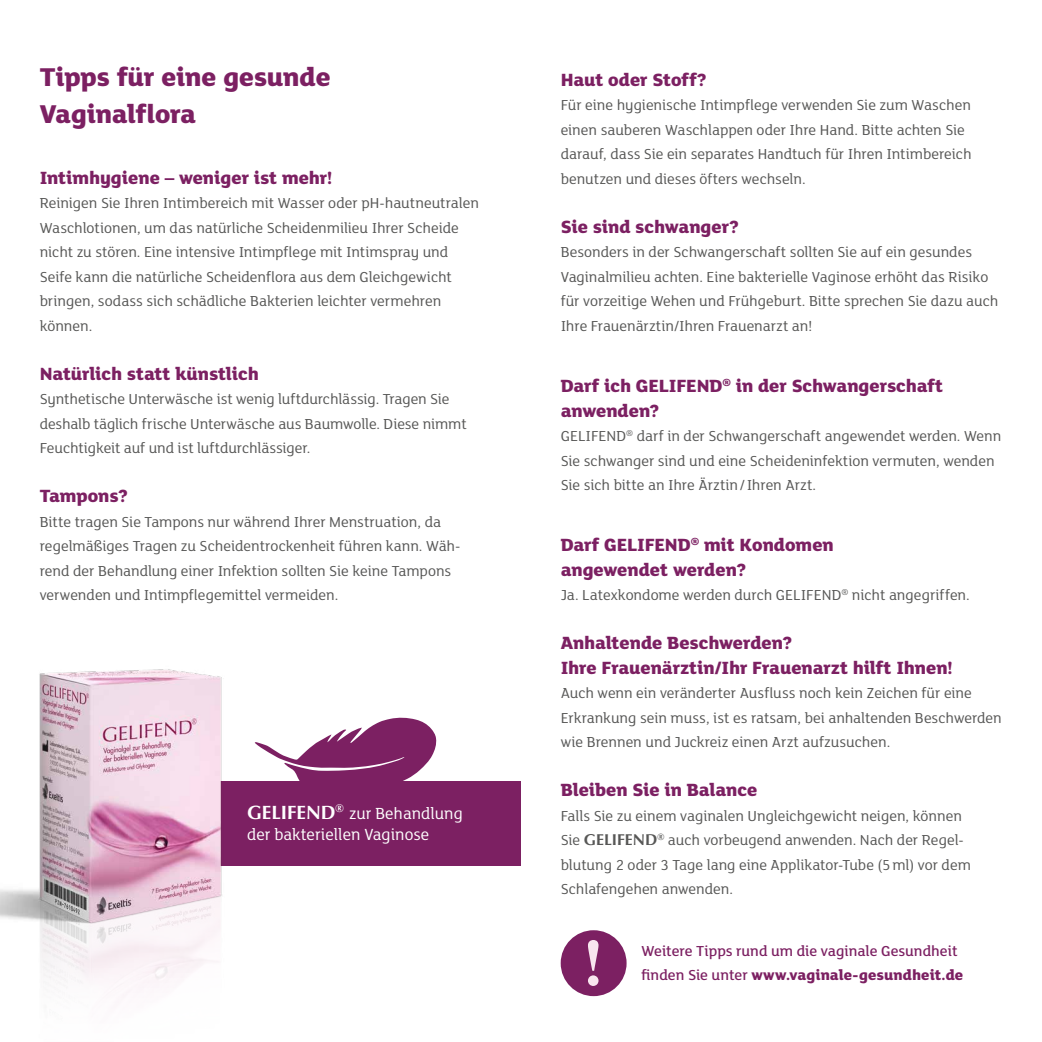
<style>
.page{position:relative;width:1042px;height:1042px;background:#fff}
.page>*{position:absolute;margin:0;border:0;box-sizing:border-box;transform-origin:0 0}
.t1{font:800 28px/36.8px "FS Lola";letter-spacing:-.01em;color:#7c2062}
.t2{font:800 19.25px/24.5px "FS Lola";letter-spacing:-.005em;color:#7c2062}
.t3{font:17.5px/21px "FS Lola";color:#fff}
.t4{font:15.75px/24.5px "FS Lola";letter-spacing:-.005em;color:#575756}
.t5{font:500 15.75px/24.5px "FS Lola";color:#7c2062}
.s1{font-family:"Optima";font-weight:700;font-size:19.25px}
.s2{font-family:"Optima";font-weight:700}
.s3{font-weight:800}
</style>
<div class="page">
<div style="left:200px;top:781px;width:321px;height:85px;background:#7c2062"></div>
<svg style="left:255px;top:717px;width:182px;height:64px"></svg>
<div style="left:561px;top:930px;width:65px;height:66px;background:#7c2062;border-radius:50%"></div>
<svg style="left:588px;top:940px;width:10px;height:46px"></svg>
<img style="left:0;top:669px;width:222px;height:327px">
<h1 class="t1" style="left:40px;top:57px;width:292px">Tipps für eine gesunde<br>Vaginalflora</h1>
<p class="t2" style="left:40px;top:164px;width:294px">Intimhygiene – weniger ist mehr!</p>
<p class="t4" style="left:40px;top:190px;width:441px">Reinigen Sie Ihren Intimbereich mit Wasser oder pH-hautneutralen Waschlotionen, um das natürliche Scheidenmilieu Ihrer Scheide nicht zu stören. Eine intensive Intimpflege mit Intimspray und Seife kann die natürliche Scheidenflora aus dem Gleichgewicht bringen, sodass sich schädliche Bakterien leichter vermehren können.</p>
<p class="t2" style="left:40px;top:360px;width:221px">Natürlich statt künstlich</p>
<p class="t4" style="left:40px;top:386px;width:428px">Synthetische Unterwäsche ist wenig luftdurchlässig. Tragen Sie deshalb täglich frische Unterwäsche aus Baumwolle. Diese nimmt<br>Feuchtigkeit auf und ist luftdurchlässiger.</p>
<p class="t2" style="left:40px;top:483px;width:90px">Tampons?</p>
<p class="t4" style="left:40px;top:509px;width:422px">Bitte tragen Sie Tampons nur während Ihrer Menstruation, da regelmäßiges Tragen zu Scheidentrockenheit führen kann. Wäh&shy;rend der Behandlung einer Infektion sollten Sie keine Tampons verwenden und Intimpflegemittel vermeiden.</p>
<p class="t3" style="left:247px;top:802px;width:217px"><span class="s1">GELIFEND</span><sup>®</sup> zur Behandlung der bakteriellen Vaginose</p>
<p class="t2" style="left:561px;top:66px;width:148px">Haut oder Stoff?</p>
<p class="t4" style="left:561px;top:92px;width:412px">Für eine hygienische Intimpflege verwenden Sie zum Waschen einen sauberen Waschlappen oder Ihre Hand. Bitte achten Sie darauf, dass Sie ein separates Handtuch für Ihren Intimbereich benutzen und dieses öfters wechseln.</p>
<p class="t2" style="left:561px;top:213px;width:180px">Sie sind schwanger?</p>
<p class="t4" style="left:561px;top:239px;width:439px">Besonders in der Schwangerschaft sollten Sie auf ein gesundes Vaginalmilieu achten. Eine bakterielle Vaginose erhöht das Risiko für vorzeitige Wehen und Frühgeburt. Bitte sprechen Sie dazu auch Ihre Frauenärztin/Ihren Frauenarzt an!</p>
<p class="t2" style="left:561px;top:372px;width:384px">Darf ich GELIFEND<sup>®</sup> in der Schwangerschaft anwenden?</p>
<p class="t4" style="left:561px;top:423px;width:442px">GELIFEND<sup>®</sup> darf in der Schwangerschaft angewendet werden. Wenn<br>Sie schwanger sind und eine Scheideninfektion vermuten, wenden<br>Sie sich bitte an Ihre Ärztin/Ihren Arzt.</p>
<p class="t2" style="left:561px;top:532px;width:275px">Darf GELIFEND<sup>®</sup> mit Kondomen angewendet werden?</p>
<p class="t4" style="left:561px;top:582px;width:411px">Ja. Latexkondome werden durch GELIFEND<sup>®</sup> nicht angegriffen.</p>
<p class="t2" style="left:561px;top:630px;width:394px">Anhaltende Beschwerden?<br>Ihre Frauenärztin/Ihr Frauenarzt hilft Ihnen!</p>
<p class="t4" style="left:561px;top:680px;width:443px">Auch wenn ein veränderter Ausfluss noch kein Zeichen für eine<br>Erkrankung sein muss, ist es ratsam, bei anhaltenden Beschwerden wie Brennen und Juckreiz einen Arzt aufzusuchen.</p>
<p class="t2" style="left:561px;top:777px;width:198px">Bleiben Sie in Balance</p>
<p class="t4" style="left:561px;top:803px;width:412px">Falls Sie zu einem vaginalen Ungleichgewicht neigen, können Sie <span class="s2">GELIFEND</span><sup>®</sup> auch vorbeugend anwenden. Nach der Regel&shy;blutung 2 oder 3 Tage lang eine Applikator-Tube (5ml) vor dem Schlafengehen anwenden.</p>
<p class="t5" style="left:641px;top:938px;width:323px">Weitere Tipps rund um die vaginale Gesundheit finden Sie unter <span class="s3">www.vaginale-gesundheit.de</span></p>
</div>
